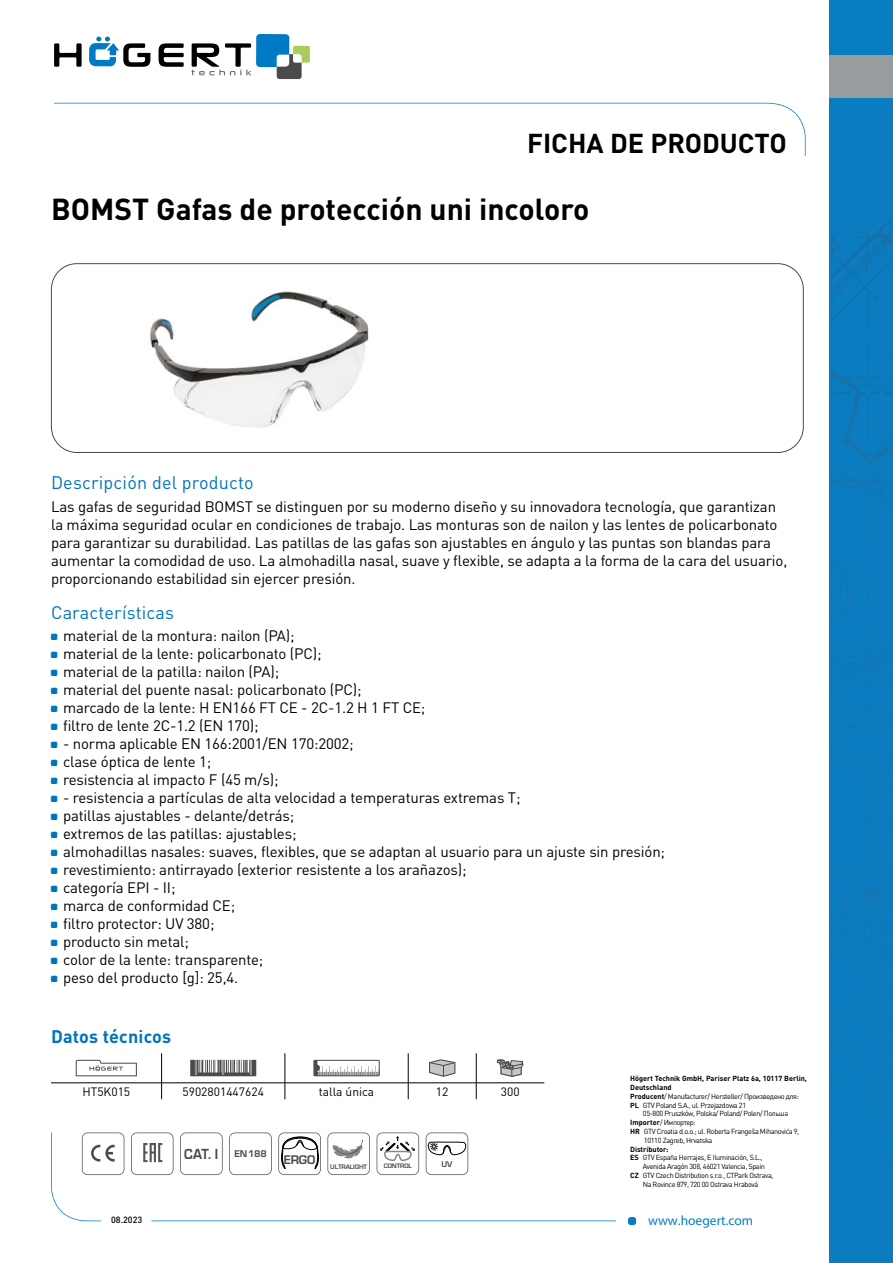
<style>
.page{position:relative;width:893px;height:1263px;background:#fff}
.page>*{position:absolute;margin:0;border:0;box-sizing:border-box;transform-origin:0 0}
.t1{font:700 30px "DIN Pro";color:#000}
.t2{font:700 27px "DIN Pro";color:#000}
.t3{font:18px "DIN Pro";letter-spacing:.01em;color:#0074bc}
.t4{font:700 18px "DIN Pro";letter-spacing:.01em;color:#0074bc}
.t5{font:15px/18px "DIN Pro";letter-spacing:-.01em;color:#000}
.t6{font:13.5px "Myriad Pro";color:#087dbf}
.t7{font:700 13.5px "Euromode";color:#4a4a49;scale:.93 1}
.t8{font:12px "DIN Pro";color:#000}
.t9{font:700 11.55px "Euromode";color:#4a4a49}
.t10{font:500 9px "DIN Pro";color:#000}
.t11{font:700 7.65px "Euromode";color:#4a4a49}
.t12{font:7.35px "DIN Pro";letter-spacing:-.05em;color:#000}
.t13{font:700 7.35px "DIN Pro";color:#000}
.t14{font:700 6px "Euromode";letter-spacing:-.015em;color:#4a4a49}
.s1{font-weight:700}
</style>
<div class="page">
<svg style="left:54px;top:43px;width:28px;height:24px"></svg>
<svg style="left:159px;top:43px;width:25px;height:24px"></svg>
<svg style="left:89px;top:37px;width:61px;height:30px"></svg>
<svg style="left:191px;top:34px;width:119px;height:45px"></svg>
<svg style="left:54px;top:103px;width:752px;height:53px"></svg>
<div style="left:628px;top:1217px;width:8px;height:8px;background:#087dbf;border-radius:3px"></div>
<svg style="left:51px;top:1132px;width:565px;height:89px"></svg>
<div style="left:830px;top:0;width:63px;height:1263px;background:#087dbf"></div>
<img style="left:831px;top:273px;width:50px;height:56px">
<img style="left:867px;top:222px;width:24px;height:44px">
<img style="left:831px;top:222px;width:56px;height:42px">
<svg style="left:831px;top:341px;width:60px;height:565px"></svg>
<img style="left:863px;top:906px;width:28px;height:76px">
<img style="left:831px;top:877px;width:60px;height:2px">
<img style="left:848px;top:647px;width:43px;height:3px">
<div style="left:830px;top:56px;width:63px;height:42px;background:#999c9e"></div>
<div style="left:51px;top:263px;width:753px;height:190px;border:1px solid #4a4a49;border-radius:26px"></div>
<svg style="left:82px;top:1132px;width:42px;height:43px"></svg>
<svg style="left:131px;top:1132px;width:42px;height:43px"></svg>
<svg style="left:180px;top:1132px;width:43px;height:43px"></svg>
<svg style="left:229px;top:1132px;width:43px;height:43px"></svg>
<svg style="left:278px;top:1132px;width:43px;height:43px"></svg>
<svg style="left:327px;top:1132px;width:43px;height:43px"></svg>
<svg style="left:377px;top:1132px;width:42px;height:43px"></svg>
<svg style="left:426px;top:1132px;width:42px;height:43px"></svg>
<hr style="left:161px;top:1053px;width:1px;height:30px;background:#000">
<hr style="left:285px;top:1053px;width:1px;height:30px;background:#000">
<hr style="left:408px;top:1053px;width:1px;height:30px;background:#000">
<hr style="left:476px;top:1053px;width:1px;height:30px;background:#000">
<svg style="left:161px;top:1083px;width:1px;height:16px"></svg>
<svg style="left:285px;top:1083px;width:1px;height:16px"></svg>
<svg style="left:408px;top:1083px;width:1px;height:16px"></svg>
<svg style="left:476px;top:1083px;width:1px;height:16px"></svg>
<hr style="left:51px;top:1082px;width:111px;height:1px;background:#000">
<hr style="left:162px;top:1082px;width:123px;height:1px;background:#000">
<hr style="left:285px;top:1082px;width:123px;height:1px;background:#000">
<hr style="left:408px;top:1082px;width:68px;height:1px;background:#000">
<hr style="left:476px;top:1082px;width:68px;height:1px;background:#000">
<svg style="left:76px;top:1060px;width:61px;height:16px"></svg>
<svg style="left:190px;top:1060px;width:66px;height:16px"></svg>
<svg style="left:315px;top:1062px;width:63px;height:12px"></svg>
<div style="left:313px;top:1060px;width:67px;height:16px;border:1px solid #4a4a49"></div>
<svg style="left:429px;top:1059px;width:26px;height:18px"></svg>
<svg style="left:497px;top:1059px;width:26px;height:17px"></svg>
<img style="left:150px;top:291px;width:219px;height:137px">
<h2 class="t2" style="left:527px;top:121px;width:261px">FICHA DE PRODUCTO</h2>
<h1 class="t1" style="left:51px;top:184px;width:540px">BOMST Gafas de protección uni incoloro</h1>
<p class="t3" style="left:51px;top:471px;width:204px">Descripción del producto</p>
<p class="t5" style="left:51px;top:497px;width:738px">Las gafas de seguridad BOMST se distinguen por su moderno diseño y su innovadora tecnología, que garantizan la máxima seguridad ocular en condiciones de trabajo. Las monturas son de nailon y las lentes de policarbonato para garantizar su durabilidad. Las patillas de las gafas son ajustables en ángulo y las puntas son blandas para aumentar la comodidad de uso. La almohadilla nasal, suave y flexible, se adapta a la forma de la cara del usuario, proporcionando estabilidad sin ejercer presión.</p>
<p class="t3" style="left:51px;top:600px;width:124px">Características</p>
<p class="t5" style="left:63px;top:626px;width:364px">material de la montura: nailon (PA);<br>material de la lente: policarbonato (PC);<br>material de la patilla: nailon (PA);<br>material del puente nasal: policarbonato (PC);<br>marcado de la lente: H EN166 FT CE - 2C-1.2 H 1 FT CE; filtro de lente 2C-1.2 (EN 170);</p>
<p class="t5" style="left:63px;top:734px;width:292px">- norma aplicable EN 166:2001/EN 170:2002; clase óptica de lente 1;<br>resistencia al impacto F (45 m/s);</p>
<p class="t5" style="left:63px;top:788px;width:604px">- resistencia a partículas de alta velocidad a temperaturas extremas T;<br>patillas ajustables - delante/detrás;<br>extremos de las patillas: ajustables;<br>almohadillas nasales: suaves, flexibles, que se adaptan al usuario para un ajuste sin presión; revestimiento: antirrayado (exterior resistente a los arañazos);<br>categoría EPI - II;<br>marca de conformidad CE;<br>filtro protector: UV 380;<br>producto sin metal;<br>color de la lente: transparente;<br>peso del producto [g]: 25,4.</p>
<p class="t4" style="left:51px;top:1021px;width:122px">Datos técnicos</p>
<p class="t8" style="left:82px;top:1083px;width:49px">HT5K015</p>
<p class="t8" style="left:183px;top:1083px;width:83px">5902801447624</p>
<p class="t8" style="left:319px;top:1083px;width:57px">talla única</p>
<p class="t8" style="left:436px;top:1083px;width:14px">12</p>
<p class="t8" style="left:501px;top:1083px;width:20px">300</p>
<p class="t7" style="left:184px;top:1146px;width:90px">CAT. I <sup>EN188</sup></p>
<p class="t9" style="left:284px;top:1152px;width:33px">ERGO</p>
<p class="t14" style="left:330px;top:1163px;width:38px">ULTRALIGHT</p>
<p class="t14" style="left:384px;top:1162px;width:30px">CONTROL</p>
<p class="t11" style="left:441px;top:1160px;width:12px">UV</p>
<p class="t13" style="left:630px;top:1072px;width:178px">Högert Technik GmbH, Pariser Platz 6a, 10117 Berlin,</p>
<p class="t13" style="left:630px;top:1081px;width:43px">Deutschland</p>
<p class="t12" style="left:630px;top:1091px;width:170px"><span class="s1">Producent</span>/ Manufacturer/ Hersteller/ Произведено для:</p>
<p class="t12" style="left:630px;top:1100px;width:117px"><span class="s1">PL</span> GTV Poland S.A., ul. Przejazdowa 21</p>
<p class="t12" style="left:643px;top:1109px;width:147px">05-800 Pruszków, Polska/ Poland/ Polen/ Польша</p>
<p class="t12" style="left:630px;top:1117px;width:67px"><span class="s1">Importer</span>/ Импортер:</p>
<p class="t12" style="left:630px;top:1126px;width:171px"><span class="s1">HR</span> GTV Croatia d.o.o.; ul. Roberta Frangeša Mihanovića 9,</p>
<p class="t12" style="left:644px;top:1135px;width:70px">10110 Zagreb, Hrvatska</p>
<p class="t13" style="left:630px;top:1143px;width:40px">Distributor:</p>
<p class="t12" style="left:630px;top:1153px;width:134px"><span class="s1">ES</span> GTV España Herrajes, E Iluminación, S.L.,</p>
<p class="t12" style="left:643px;top:1161px;width:124px">Avenida Aragón 308, 46021 Valencia, Spain</p>
<p class="t12" style="left:630px;top:1170px;width:145px"><span class="s1">CZ</span> GTV Czech Distribution s.r.o., CTPark Ostrava,</p>
<p class="t12" style="left:643px;top:1179px;width:117px">Na Rovince 879, 720 00 Ostrava Hrabová</p>
<p class="t10" style="left:111px;top:1213px;width:33px">08.2023</p>
<p class="t6" style="left:648px;top:1212px;width:107px">www.hoegert.com</p>
</div>
